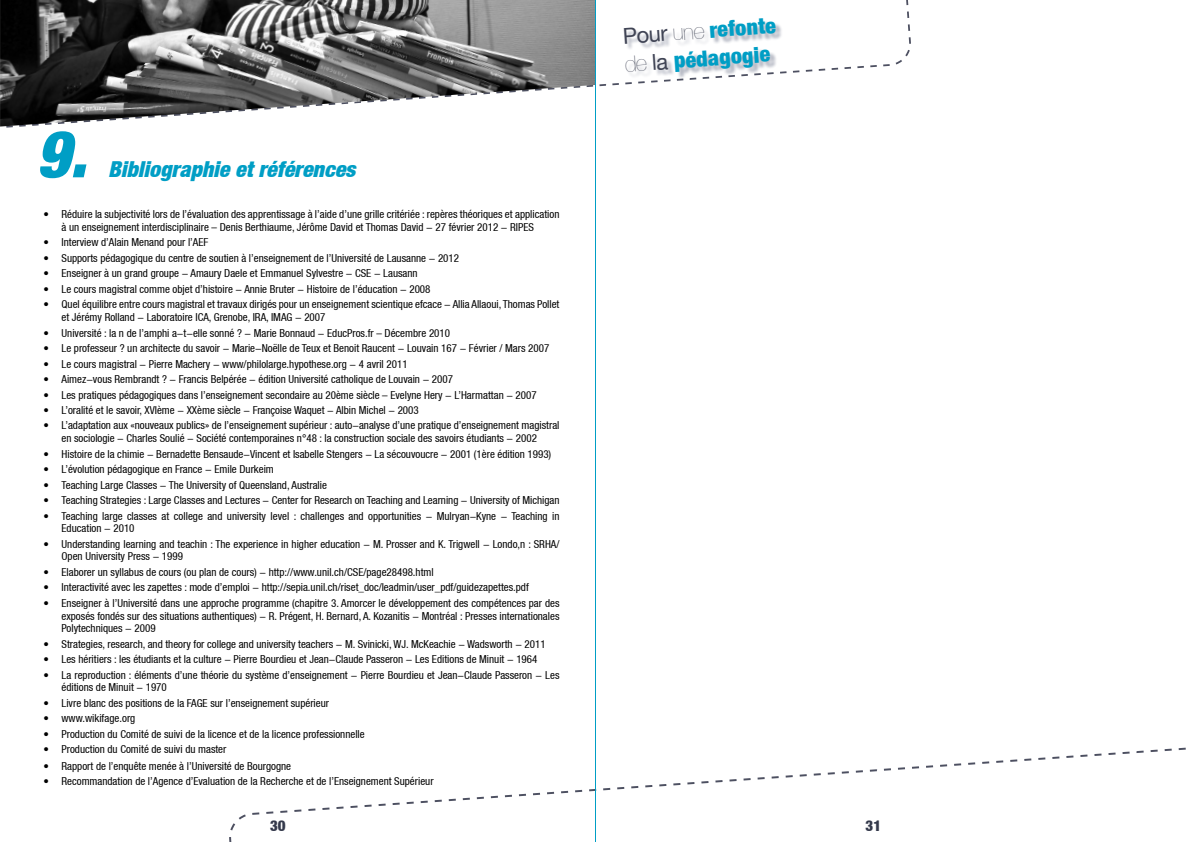
<style>
.page{position:relative;width:1191px;height:842px;background:#fff}
.page>*{position:absolute;margin:0;border:0;box-sizing:border-box;transform-origin:0 0}
.t1{font:italic 900 condensed 65px "Helvetica Neue LT";color:#009ec5}
.t2{font:900 condensed 22px/28px "Helvetica Neue LT";color:#009ec5}
.t3{font:italic 900 condensed 22px "Helvetica Neue LT";color:#009ec5}
.t4{font:900 condensed 15px "Helvetica Neue LT";color:#34394b}
.t5{font:condensed 11px/12.7px "Helvetica Neue LT";color:#000}
.s1{font-weight:400;font-stretch:normal;color:#404455}
.s2{font-weight:200;font-stretch:normal;color:#404455}
</style>
<div class="page">
<svg style="left:229px;top:747px;width:957px;height:95px"></svg>
<hr style="left:595px;top:0;width:1px;height:842px;background:#009ec5">
<div style="left:625px;top:20px;width:157px;height:59px;background:#686f86;opacity:.5"></div>
<img style="left:0;top:0;width:595px;height:127px">
<h1 class="t1" style="left:36px;top:114px;width:52px">9.</h1>
<h2 class="t3" style="left:108px;top:156px;width:249px">Bibliographie et références</h2>
<p class="t5" style="left:62px;top:208px;width:499px;text-indent:-18px">• Réduire la subjectivité lors de l’évaluation des apprentissage à l’aide d’une grille critériée : repères théoriques et application à un enseignement interdisciplinaire – Denis Berthiaume, Jérôme David et Thomas David - 27 février 2012 - RIPES</p>
<p class="t5" style="left:44px;top:236px;width:166px">• Interview d’Alain Menand pour l’AEF</p>
<p class="t5" style="left:44px;top:252px;width:417px">• Supports pédagogique du centre de soutien à l’enseignement de l’Université de Lausanne - 2012</p>
<p class="t5" style="left:44px;top:267px;width:376px">• Enseigner à un grand groupe - Amaury Daele et Emmanuel Sylvestre - CSE - Lausann</p>
<p class="t5" style="left:44px;top:283px;width:388px">• Le cours magistral comme objet d’histoire - Annie Bruter - Histoire de l’éducation - 2008</p>
<p class="t5" style="left:62px;top:298px;width:499px;text-indent:-18px">• Quel équilibre entre cours magistral et travaux dirigés pour un enseignement scientifique efficace - Allia Allaoui, Thomas Pollet et Jérémy Rolland - Laboratoire ICA, Grenobe, IRA, IMAG - 2007</p>
<p class="t5" style="left:44px;top:326px;width:408px">• Université : la fin de l’amphi a-t-elle sonné ? - Marie Bonnaud - EducPros.fr – Décembre 2010</p>
<p class="t5" style="left:44px;top:342px;width:507px">• Le professeur ? un architecte du savoir - Marie-Noëlle de Teux et Benoit Raucent - Louvain 167 - Février / Mars 2007</p>
<p class="t5" style="left:44px;top:357px;width:366px">• Le cours magistral - Pierre Machery - www/philolarge.hypothese.org - 4 avril 2011</p>
<p class="t5" style="left:44px;top:373px;width:411px">• Aimez-vous Rembrandt ? - Francis Belpérée - édition Université catholique de Louvain - 2007</p>
<p class="t5" style="left:44px;top:388px;width:495px">• Les pratiques pédagogiques dans l’enseignement secondaire au 20ème siècle – Evelyne Hery - L’Harmattan - 2007</p>
<p class="t5" style="left:44px;top:404px;width:377px">• L’oralité et le savoir, XVIème - XXème siècle - Françoise Waquet - Albin Michel - 2003</p>
<p class="t5" style="left:44px;top:419px;width:517px;text-align:center">• L’adaptation aux «nouveaux publics» de l’enseignement supérieur : auto-analyse d’une pratique d’enseignement magistral en sociologie - Charles Soulié - Société contemporaines n°48 : la construction sociale des savoirs étudiants - 2002</p>
<p class="t5" style="left:44px;top:447px;width:509px">• Histoire de la chimie - Bernadette Bensaude-Vincent et Isabelle Stengers - La sécouvoucre - 2001 (1ère édition 1993)</p>
<p class="t5" style="left:44px;top:463px;width:232px">• L’évolution pédagogique en France - Emile Durkeim</p>
<p class="t5" style="left:44px;top:478px;width:285px">• Teaching Large Classes - The University of Queensland, Australie</p>
<p class="t5" style="left:44px;top:494px;width:517px">• Teaching Strategies : Large Classes and Lectures - Center for Research on Teaching and Learning - University of Michigan</p>
<p class="t5" style="left:62px;top:509px;width:499px;text-indent:-18px">• Teaching large classes at college and university level : challenges and opportunities - Mulryan-Kyne - Teaching in<br>Education - 2010</p>
<p class="t5" style="left:62px;top:537px;width:499px;text-indent:-18px">• Understanding learning and teachin : The experience in higher education - M. Prosser and K. Trigwell - Londo,n : SRHA/<br>Open University Press - 1999</p>
<p class="t5" style="left:44px;top:565px;width:392px">• Elaborer un syllabus de cours (ou plan de cours) - http://www.unil.ch/CSE/page28498.html</p>
<p class="t5" style="left:44px;top:581px;width:487px">• Interactivité avec les zapettes : mode d’emploi - http://sepia.unil.ch/riset_doc/fileadmin/user_pdf/guidezapettes.pdf</p>
<p class="t5" style="left:62px;top:596px;width:499px;text-align:justify;text-indent:-18px">• Enseigner à l’Université dans une approche programme (chapitre 3. Amorcer le développement des compétences par des exposés fondés sur des situations authentiques) - R. Prégent, H. Bernard, A. Kozanitis - Montréal : Presses internationales Polytechniques - 2009</p>
<p class="t5" style="left:44px;top:637px;width:504px">• Strategies, research, and theory for college and university teachers - M. Svinicki, WJ. McKeachie - Wadsworth - 2011</p>
<p class="t5" style="left:44px;top:653px;width:495px">• Les héritiers : les étudiants et la culture - Pierre Bourdieu et Jean-Claude Passeron - Les Editions de Minuit - 1964</p>
<p class="t5" style="left:62px;top:668px;width:499px;text-indent:-18px">• La reproduction : éléments d’une théorie du système d’enseignement - Pierre Bourdieu et Jean-Claude Passeron - Les éditions de Minuit - 1970</p>
<p class="t5" style="left:44px;top:696px;width:287px">• Livre blanc des positions de la FAGE sur l’enseignement supérieur</p>
<p class="t5" style="left:44px;top:712px;width:93px">• www.wikifage.org</p>
<p class="t5" style="left:44px;top:727px;width:323px">• Production du Comité de suivi de la licence et de la licence professionnelle</p>
<p class="t5" style="left:44px;top:743px;width:184px">• Production du Comité de suivi du master</p>
<p class="t5" style="left:44px;top:759px;width:249px">• Rapport de l’enquête menée à l’Université de Bourgogne</p>
<p class="t5" style="left:44px;top:775px;width:391px">• Recommandation de l’Agence d’Evaluation de la Recherche et de l’Enseignement Supérieur</p>
<h2 class="t2" style="left:622px;top:22px;width:155px;rotate:-4deg"><span class="s1">Pour</span> <span class="s2">une</span> refonte <span class="s2">de</span> <span class="s1">la</span> pédagogie</h2>
<h3 class="t4" style="left:270px;top:816px;width:17px">30</h3>
<h3 class="t4" style="left:865px;top:816px;width:17px">31</h3>
</div>
